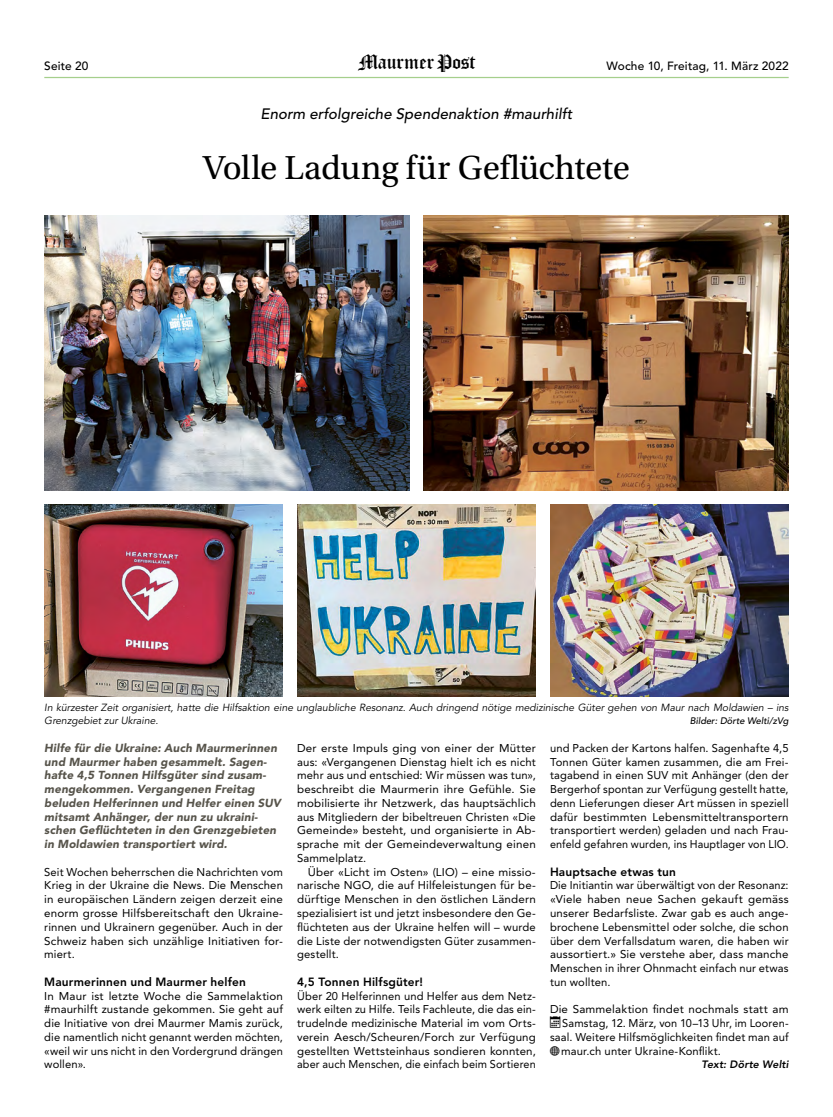
<style>
.page{position:relative;width:833px;height:1117px;background:#fff}
.page>*{position:absolute;margin:0;border:0;box-sizing:border-box;transform-origin:0 0}
.MP_Header_28pt{font:35px "Utopia Std";letter-spacing:-.005em;color:#000}
.t1{font:22.38px "Old London";color:#000}
.MP_Spitzmarke_12pt{font:italic 500 15px "Avenir LT Std";letter-spacing:.005em;color:#000}
.MP_Zwischentitel{font:800 11.88px "Avenir LT Std";letter-spacing:.015em;color:#000}
.t2{font:500 11.88px "Avenir LT Std";letter-spacing:.01em;color:#000}
.MP_Lead_1sp{font:italic 900 11.5px/13.8px "Avenir LT Std";letter-spacing:.015em;color:#57544b}
.MP_Grundschrift_o_E{font:11.25px/13.8px "Avenir LT Std";letter-spacing:.01em;color:#000;text-align:justify}
.MP_Grundschrift{font:11.25px/13.8px "Avenir LT Std";letter-spacing:.01em;color:#000;text-align:justify}
.MP_Autor{font:italic 800 10.62px "Avenir LT Std";letter-spacing:.015em;color:#000}
.MP_Bildlegende{font:italic 10.25px/13.8px "Avenir LT Std";color:#000}
.MP_Bildlegende-2{font:italic 500 9.38px "Avenir LT Std";color:#000}
</style>
<div class="page">
<hr style="left:44px;top:77px;width:744px;height:1px;background:#a5cf8c">
<img style="left:424px;top:215px;width:364px;height:275px">
<img style="left:44px;top:215px;width:365px;height:275px">
<img style="left:44px;top:504px;width:239px;height:192px">
<img style="left:297px;top:504px;width:239px;height:192px">
<img style="left:550px;top:504px;width:238px;height:192px">
<p class="t2" style="left:44px;top:59px;width:46px">Seite 20</p>
<h2 class="t1" style="left:359px;top:49px;width:118px">Maurmer Post</h2>
<p class="t2" style="left:606px;top:59px;width:184px">Woche 10, Freitag, 11. März 2022</p>
<p class="MP_Spitzmarke_12pt" style="left:261px;top:105px;width:313px">Enorm erfolgreiche Spendenaktion #maurhilft</p>
<p class="MP_Header_28pt" style="left:203px;top:149px;width:428px">Volle Ladung für Geflüchtete</p>
<p class="MP_Bildlegende" style="left:44px;top:700px;width:746px">In kürzester Zeit organisiert, hatte die Hilfsaktion eine unglaubliche Resonanz. Auch dringend nötige medizinische Güter gehen von Maur nach Moldawien – ins<br>Grenzgebiet zur Ukraine.</p>
<p class="MP_Bildlegende-2" style="left:690px;top:715px;width:100px">Bilder: Dörte Welti/zVg</p>
<p class="MP_Lead_1sp" style="left:44px;top:741px;width:238px">Hilfe für die Ukraine: Auch Maurmerinnen und Maurmer haben gesammelt. Sagen&shy;hafte 4,5 Tonnen Hilfsgüter sind zusam&shy;mengekommen. Vergangenen Freitag beluden Helferinnen und Helfer einen SUV mitsamt Anhänger, der nun zu ukraini&shy;schen Geflüchteten in den Grenzgebieten in Moldawien transportiert wird.</p>
<p class="MP_Grundschrift_o_E" style="left:44px;top:864px;width:240px">Seit Wochen beherrschen die Nachrichten vom Krieg in der Ukraine die News. Die Menschen in europäischen Ländern zeigen derzeit eine enorm grosse Hilfsbereitschaft den Ukraine&shy;rinnen und Ukrainern gegenüber. Auch in der Schweiz haben sich unzählige Initiativen for&shy;miert.</p>
<p class="MP_Zwischentitel" style="left:44px;top:974px;width:203px">Maurmerinnen und Maurmer helfen</p>
<p class="MP_Grundschrift_o_E" style="left:44px;top:988px;width:240px">In Maur ist letzte Woche die Sammelaktion #maurhilft zustande gekommen. Sie geht auf die Initiative von drei Maurmer Mamis zurück, die namentlich nicht genannt werden möchten, «weil wir uns nicht in den Vordergrund drängen wollen».</p>
<p class="MP_Grundschrift_o_E" style="left:297px;top:741px;width:240px">Der erste Impuls ging von einer der Mütter aus: «Vergangenen Dienstag hielt ich es nicht mehr aus und entschied: Wir müssen was tun», beschreibt die Maurmerin ihre Gefühle. Sie mobilisierte ihr Netzwerk, das hauptsächlich aus Mitgliedern der bibeltreuen Christen «Die Gemeinde» besteht, und organisierte in Ab&shy;sprache mit der Gemeindeverwaltung einen Sammelplatz.</p>
<p class="MP_Grundschrift" style="left:297px;top:864px;width:240px;text-indent:11px">Über «Licht im Osten» (LIO) – eine missio&shy;narische NGO, die auf Hilfeleistungen für be&shy;dürftige Menschen in den östlichen Ländern spezialisiert ist und jetzt insbesondere den Ge&shy;flüchteten aus der Ukraine helfen will – wurde die Liste der notwendigsten Güter zusammen&shy;gestellt.</p>
<p class="MP_Zwischentitel" style="left:297px;top:974px;width:127px">4,5 Tonnen Hilfsgüter!</p>
<p class="MP_Grundschrift_o_E" style="left:297px;top:988px;width:240px">Über 20 Helferinnen und Helfer aus dem Netz&shy;werk eilten zu Hilfe. Teils Fachleute, die das ein&shy;trudelnde medizinische Material im vom Orts&shy;verein Aesch/Scheuren/Forch zur Verfügung gestellten Wettsteinhaus sondieren konnten, aber auch Menschen, die einfach beim Sortieren</p>
<p class="MP_Grundschrift_o_E" style="left:550px;top:741px;width:240px">und Packen der Kartons halfen. Sagenhafte 4,5<br>Tonnen Güter kamen zusammen, die am Frei&shy;tagabend in einen SUV mit Anhänger (den der Bergerhof spontan zur Verfügung gestellt hatte, denn Lieferungen dieser Art müssen in speziell dafür bestimmten Lebensmitteltransportern transportiert werden) geladen und nach Frau&shy;enfeld gefahren wurden, ins Hauptlager von LIO.</p>
<p class="MP_Zwischentitel" style="left:550px;top:864px;width:127px">Hauptsache etwas tun</p>
<p class="MP_Grundschrift_o_E" style="left:550px;top:878px;width:240px">Die Initiantin war überwältigt von der Resonanz: «Viele haben neue Sachen gekauft gemäss unserer Bedarfsliste. Zwar gab es auch ange&shy;brochene Lebensmittel oder solche, die schon über dem Verfallsdatum waren, die haben wir aussortiert.» Sie verstehe aber, dass manche Menschen in ihrer Ohnmacht einfach nur etwas tun wollten.</p>
<p class="MP_Grundschrift_o_E" style="left:550px;top:1002px;width:240px">Die Sammelaktion findet nochmals statt am</p>
<p class="MP_Grundschrift_o_E" style="left:550px;top:1016px;width:240px">▼Samstag, 12. März, von 10–13 Uhr, im Looren&shy;saal. Weitere Hilfsmöglichkeiten findet man auf</p>
<p class="MP_Grundschrift_o_E" style="left:550px;top:1043px;width:172px">●□maur.ch unter Ukraine-Konflikt.</p>
<p class="MP_Autor" style="left:701px;top:1058px;width:89px">Text: Dörte Welti</p>
</div>
